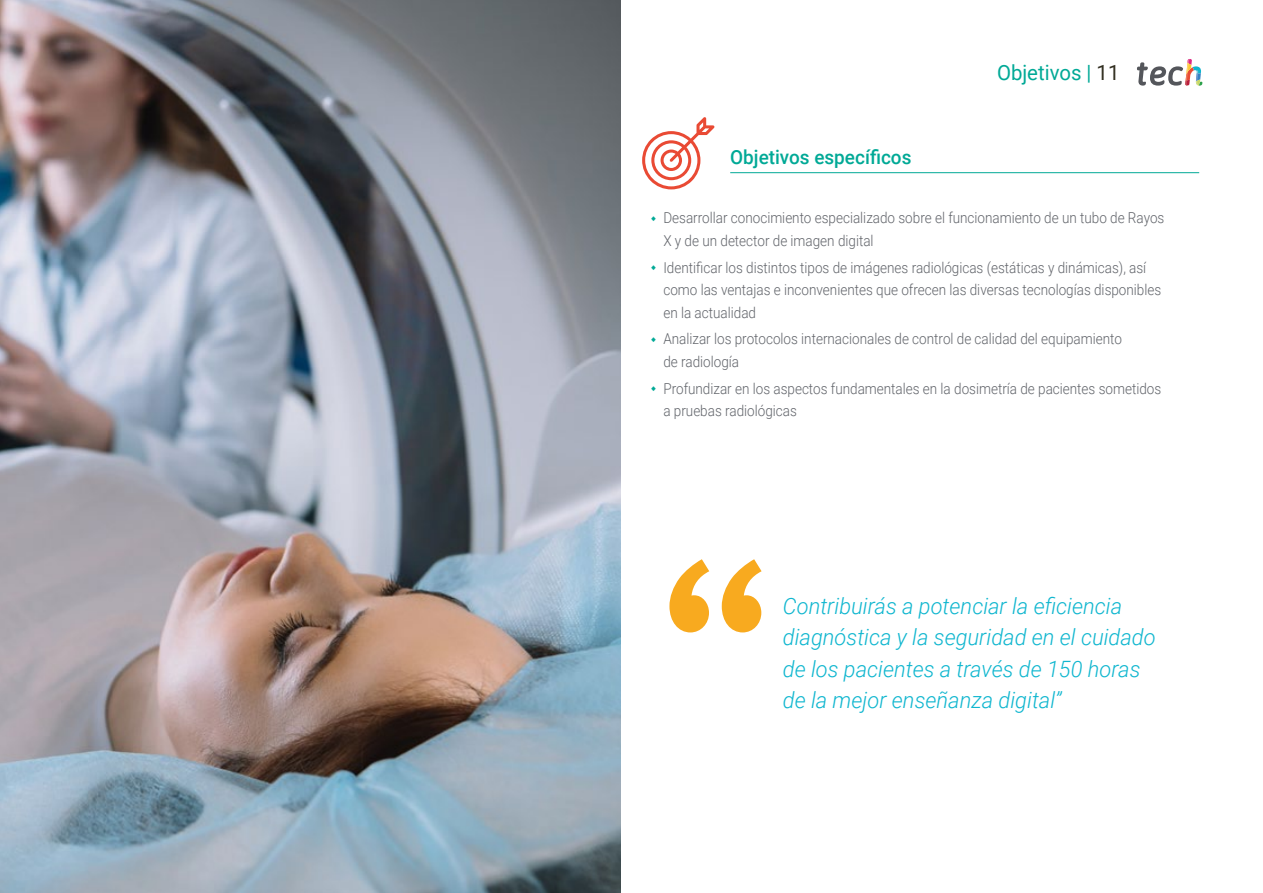
<style>
.page{position:relative;width:1263px;height:893px;background:#fff}
.page>*{position:absolute;margin:0;border:0;box-sizing:border-box;transform-origin:0 0}
.t1{font:italic 300 22.5px/31.5px "Roboto";color:#0fb6cf}
.t2{font:21px "Roboto";color:#00a996}
.t3{font:500 19.5px "Roboto";color:#00a996}
.t4{font:300 15px/22.5px "Roboto";color:#61646a;scale:.9 1}
.s1{color:#312e20}
</style>
<div class="page">
<hr style="left:730px;top:172px;width:469px;height:1px;background:#00a996">
<svg style="left:642px;top:117px;width:72px;height:72px"></svg>
<img style="left:0;top:0;width:621px;height:893px">
<svg style="left:669px;top:559px;width:92px;height:73px"></svg>
<svg style="left:1137px;top:59px;width:65px;height:27px"></svg>
<h3 class="t3" style="left:730px;top:144px;width:183px">Objetivos específicos</h3>
<h2 class="t2" style="left:997px;top:57px;width:124px">Objetivos | <span class="s1">11</span></h2>
<p class="t4" style="left:663px;top:206px;width:558px">Desarrollar conocimiento especializado sobre el funcionamiento de un tubo de Rayos<br>X y de un detector de imagen digital</p>
<p class="t4" style="left:663px;top:255px;width:555px">Identificar los distintos tipos de imágenes radiológicas (estáticas y dinámicas), así como las ventajas e inconvenientes que ofrecen las diversas tecnologías disponibles en la actualidad</p>
<p class="t4" style="left:663px;top:327px;width:511px">Analizar los protocolos internacionales de control de calidad del equipamiento de radiología</p>
<p class="t4" style="left:663px;top:376px;width:555px">Profundizar en los aspectos fundamentales en la dosimetría de pacientes sometidos a pruebas radiológicas</p>
<h1 class="t1" style="left:783px;top:589px;width:374px">Contribuirás a potenciar la eficiencia diagnóstica y la seguridad en el cuidado de los pacientes a través de 150 horas de la mejor enseñanza digital”</h1>
</div>
